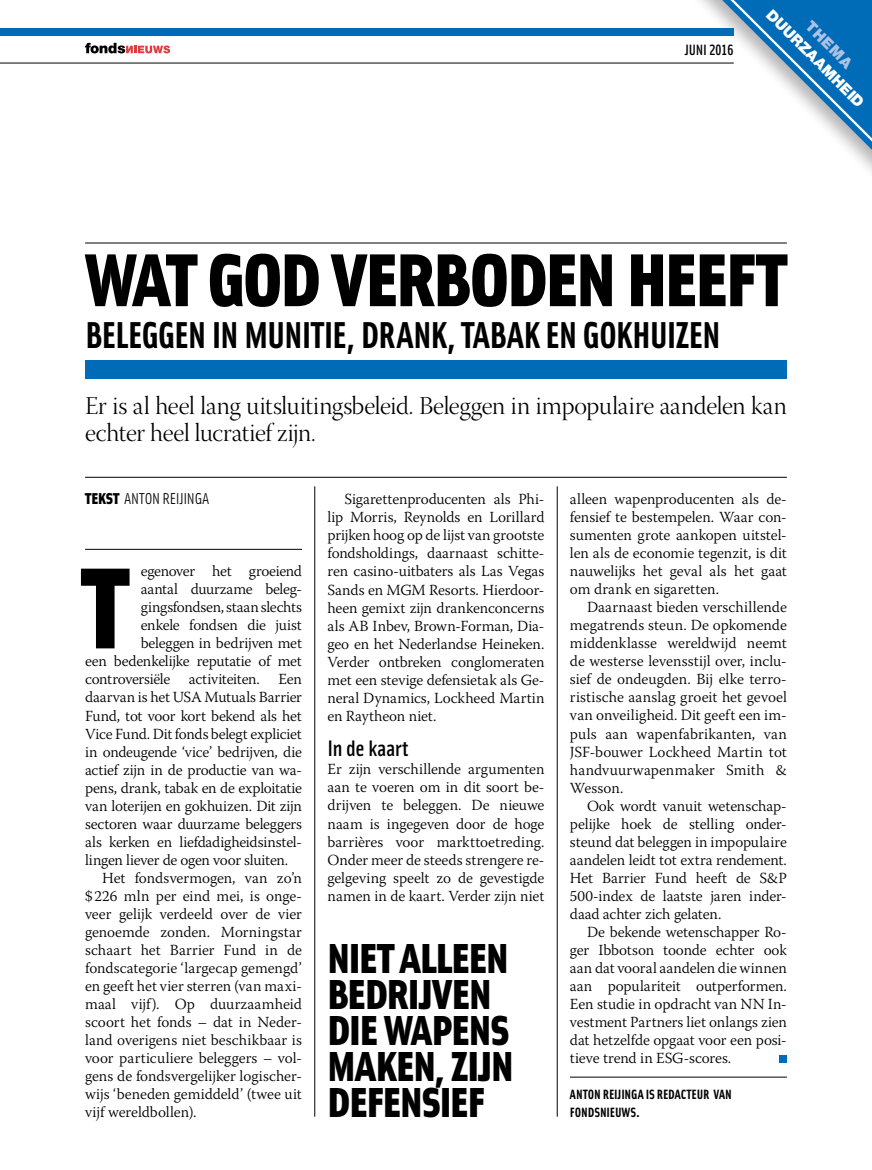
<style>
.page{position:relative;width:872px;height:1170px;background:#fff}
.page>*{position:absolute;margin:0;border:0;box-sizing:border-box;transform-origin:0 0}
.t1{font:900 115.5px "Solex";color:#000}
.t2{font:900 75px "Solex";letter-spacing:-.035em;color:#000}
.t3{font:900 42px/36px "Solex";letter-spacing:-.03em;color:#000}
.t4{font:700 37.5px "Solex";letter-spacing:-.03em;color:#000}
.t5{font:25.5px/27px "Warnock Pro Light Disp";letter-spacing:-.01em;color:#000}
.t6{font:22.5px "Solex Medium Lining";letter-spacing:-.01em;color:#000}
.t7{font:15.75px "Solex";letter-spacing:-.015em;color:#000}
.t8{font:300 15.3px/18px "Warnock Pro";letter-spacing:-.005em;color:#000;text-align:justify}
.t9{font:300 15.3px "Warnock Pro";letter-spacing:-.025em;color:#000}
.t10{font:900 15px "Helvetica Neue";color:#fff}
.t11{font:500 15px "Solex";color:#000}
.t12{font:900 15px "Helvetica Neue";color:#aec2e4}
.t13{font:700 13.5px/18px "Solex";letter-spacing:-.01em;color:#000}
.s1{font-family:"Solex Medium Lining";font-weight:400}
.s2{font-weight:900}
</style>
<div class="page">
<div style="left:779px;top:1054px;width:8px;height:8px;background:#006bb6"></div>
<hr style="left:314px;top:486px;width:1px;height:630px;background:#000">
<hr style="left:557px;top:486px;width:1px;height:630px;background:#000">
<div style="left:85px;top:360px;width:702px;height:18px;background:#006bb6"></div>
<hr style="left:85px;top:243px;width:702px;height:1px;background:#000">
<hr style="left:85px;top:477px;width:702px;height:1px;background:#000">
<svg style="left:708px;top:0;width:164px;height:165px"></svg>
<hr style="left:570px;top:1076px;width:217px;height:1px;background:#000">
<hr style="left:85px;top:549px;width:217px;height:1px;background:#000">
<div style="left:0;top:29px;width:733px;height:7px;background:#006bb6"></div>
<svg style="left:85px;top:43px;width:85px;height:10px"></svg>
<hr style="left:0;top:63px;width:733px;height:1px;background:#000">
<p class="t11" style="left:685px;top:40px;width:50px">JUNI <span class="s1">2016</span></p>
<p class="t10" style="left:775px;top:6px;width:133px;rotate:45deg">DUURZAAMHEID</p>
<p class="t12" style="left:814px;top:17px;width:61px;rotate:45deg">THEMA</p>
<h2 class="t2" style="left:85px;top:228px;width:703px">WAT GOD VERBODEN HEEFT</h2>
<h3 class="t4" style="left:85px;top:311px;width:637px">BELEGGEN IN MUNITIE, DRANK, TABAK EN GOKHUIZEN</h3>
<h3 class="t5" style="left:85px;top:395px;width:703px">Er is al heel lang uitsluitingsbeleid. Beleggen in impopulaire aandelen kan echter heel lucratief zijn.</h3>
<p class="t7" style="left:85px;top:489px;width:126px"><span class="s2">TEKST</span> ANTON REIJINGA</p>
<p class="t8" style="left:570px;top:490px;width:218px">alleen wapenproducenten als de&shy;fensief te bestempelen. Waar con&shy;sumenten grote aankopen uitstel&shy;len als de economie tegenzit, is dit nauwelijks het geval als het gaat om drank en sigaretten.</p>
<p class="t8" style="left:570px;top:598px;width:218px;text-indent:17px">Daarnaast bieden verschillende megatrends steun. De opkomende middenklasse wereldwijd neemt de westerse levensstijl over, inclu&shy;sief de ondeugden. Bij elke terro&shy;ristische aanslag groeit het gevoel van onveiligheid. Dit geeft een im&shy;puls aan wapenfabrikanten, van JSF-bouwer Lockheed Martin tot handvuurwapenmaker Smith &amp; Wesson.</p>
<p class="t8" style="left:570px;top:796px;width:218px;text-indent:17px">Ook wordt vanuit wetenschap&shy;pelijke hoek de stelling onder&shy;steund dat beleggen in impopulaire aandelen leidt tot extra rendement.<br>Het Barrier Fund heeft de S&amp;P 500-index de laatste jaren inder&shy;daad achter zich gelaten.</p>
<p class="t8" style="left:570px;top:922px;width:218px;text-indent:17px">De bekende wetenschapper Ro&shy;ger Ibbotson toonde echter ook aan dat vooral aandelen die winnen aan populariteit outperformen.<br>Een studie in opdracht van NN In&shy;vestment Partners liet onlangs zien dat hetzelfde opgaat voor een posi&shy;tieve trend in ESG-scores.</p>
<p class="t8" style="left:327px;top:490px;width:218px;text-indent:17px">Sigarettenproducenten als Phi&shy;lip Morris, Reynolds en Lorillard prijken hoog op de lijst van grootste fondsholdings, daarnaast schitte&shy;ren casino-uitbaters als Las Vegas Sands en MGM Resorts. Hierdoor&shy;heen gemixt zijn drankenconcerns als AB Inbev, Brown-Forman, Dia&shy;geo en het Nederlandse Heineken.<br>Verder ontbreken conglomeraten met een stevige defensietak als Ge&shy;neral Dynamics, Lockheed Martin en Raytheon niet.</p>
<h3 class="t6" style="left:327px;top:734px;width:82px">In de kaart</h3>
<p class="t8" style="left:327px;top:760px;width:218px">Er zijn verschillende argumenten aan te voeren om in dit soort be&shy;drijven te beleggen. De nieuwe naam is ingegeven door de hoge barrières voor markttoetreding.<br>Onder meer de steeds strengere re&shy;gelgeving speelt zo de gevestigde namen in de kaart. Verder zijn niet</p>
<p class="t9" style="left:141px;top:562px;width:163px">egenover het groeiend</p>
<p class="t8" style="left:141px;top:580px;width:163px">aantal duurzame beleg-</p>
<p class="t8" style="left:141px;top:598px;width:163px">gingsfondsen, staan slechts</p>
<p class="t8" style="left:141px;top:616px;width:163px">enkele fondsen die juist</p>
<p class="t8" style="left:141px;top:634px;width:163px">beleggen in bedrijven met</p>
<p class="t8" style="left:85px;top:652px;width:218px">een bedenkelijke reputatie of met</p>
<p class="t8" style="left:85px;top:670px;width:218px">controversiële activiteiten. Een</p>
<p class="t8" style="left:85px;top:688px;width:218px">daarvan is het USA Mutuals Barrier</p>
<p class="t8" style="left:85px;top:706px;width:218px">Fund, tot voor kort bekend als het</p>
<p class="t8" style="left:85px;top:724px;width:218px">Vice Fund. Dit fonds belegt expliciet</p>
<p class="t8" style="left:85px;top:742px;width:218px">in ondeugende ‘vice’ bedrijven, die</p>
<p class="t8" style="left:85px;top:760px;width:218px">actief zijn in de productie van wa-</p>
<p class="t8" style="left:85px;top:778px;width:218px">pens, drank, tabak en de exploitatie</p>
<p class="t8" style="left:85px;top:796px;width:218px">van loterijen en gokhuizen. Dit zijn</p>
<p class="t8" style="left:85px;top:814px;width:218px">sectoren waar duurzame beleggers</p>
<p class="t8" style="left:85px;top:832px;width:218px">als kerken en liefdadigheidsinstel-</p>
<p class="t8" style="left:85px;top:850px;width:205px">lingen liever de ogen voor sluiten.</p>
<p class="t8" style="left:102px;top:868px;width:201px">Het fondsvermogen, van zo’n</p>
<p class="t8" style="left:85px;top:886px;width:218px">$ 226 mln per eind mei, is onge-</p>
<p class="t8" style="left:85px;top:904px;width:218px">veer gelijk verdeeld over de vier</p>
<p class="t8" style="left:85px;top:922px;width:218px">genoemde zonden. Morningstar</p>
<p class="t8" style="left:85px;top:940px;width:218px">schaart het Barrier Fund in de</p>
<p class="t8" style="left:85px;top:958px;width:218px">fondscategorie ‘largecap gemengd’</p>
<p class="t8" style="left:85px;top:976px;width:218px">en geeft het vier sterren (van maxi-</p>
<p class="t8" style="left:85px;top:994px;width:218px">maal vijf). Op duurzaamheid</p>
<p class="t8" style="left:85px;top:1012px;width:218px">scoort het fonds – dat in Neder-</p>
<p class="t8" style="left:85px;top:1030px;width:218px">land overigens niet beschikbaar is</p>
<p class="t8" style="left:85px;top:1048px;width:218px">voor particuliere beleggers – vol-</p>
<p class="t8" style="left:85px;top:1066px;width:218px">gens de fondsvergelijker logischer-</p>
<p class="t8" style="left:85px;top:1084px;width:218px">wijs ‘beneden gemiddeld’ (twee uit</p>
<p class="t8" style="left:85px;top:1102px;width:113px">vijf wereldbollen).</p>
<h1 class="t1" style="left:82px;top:527px;width:48px">T</h1>
<h3 class="t3" style="left:327px;top:937px;width:188px">NIET ALLEEN<br>BEDRIJVEN<br>DIE WAPENS<br>MAKEN, ZIJN<br>DEFENSIEF</h3>
<p class="t13" style="left:570px;top:1084px;width:163px">ANTON REIJINGA IS REDACTEUR VAN<br>FONDSNIEUWS.</p>
</div>
